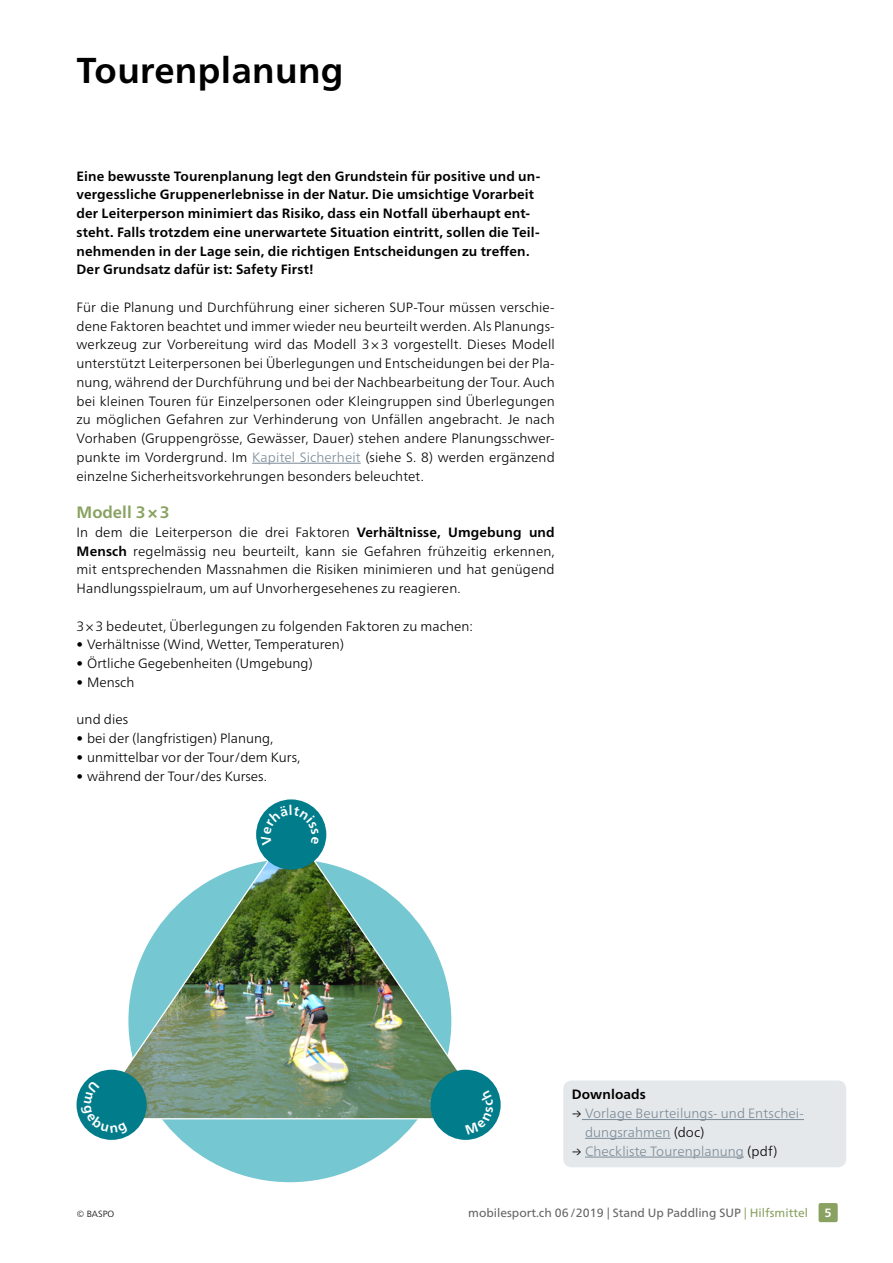
<style>
.page{position:relative;width:893px;height:1263px;background:#fff}
.page>*{position:absolute;margin:0;border:0;box-sizing:border-box;transform-origin:0 0}
.H1_Haupttitel_24pt{font:700 36px "Frutiger Neue LT Pro";letter-spacing:.01em;color:#000}
.H2_Titel_grün_11pt{font:700 16.5px "Frutiger Neue LT Pro";color:#89a261}
.P_Gundtext_d{font:300 13.5px/18.8px "Frutiger Neue LT Pro";color:#000;text-align:justify}
.P_Lead{font:700 13.5px/18.8px "Frutiger Neue LT Pro";letter-spacing:.01em;color:#000}
.Kasten_mit_Absatz{font:300 13.5px/18.8px "Frutiger Neue LT Pro";letter-spacing:.005em;color:#7b8b98}
.Kasten_mit_Absatz-2{font:700 13.5px "Frutiger Neue LT Pro";letter-spacing:.01em;color:#000}
.t1{font:12px "Frutiger Neue LT Pro";color:#666}
.t2{font:700 12px "Frutiger Neue LT Pro";color:#fff}
.t3{font:300 9px "Frutiger Neue LT Pro";color:#000}
.s1{color:#7b8b98}
.s2{font-weight:700}
.s3{color:#000}
.s4{color:#89a261}
</style>
<div class="page">
<div style="left:819px;top:1203px;width:19px;height:19px;background:#89a261;border-radius:2px"></div>
<hr style="left:252px;top:463px;width:109px;height:1px;background:#7b8b98">
<div style="left:563px;top:1080px;width:283px;height:87px;background:#e5e8ea;border-radius:9px"></div>
<hr style="left:582px;top:1119px;width:222px;height:1px;background:#7b8b98">
<hr style="left:585px;top:1138px;width:86px;height:1px;background:#7b8b98">
<hr style="left:585px;top:1157px;width:159px;height:1px;background:#7b8b98">
<div style="left:128px;top:859px;width:323px;height:323px;background:#75c8d1;border-radius:50%"></div>
<img style="left:89px;top:825px;width:399px;height:295px">
<div style="left:256px;top:799px;width:70px;height:71px;background:#007c8b;border-radius:50%"></div>
<div style="left:77px;top:1070px;width:70px;height:70px;background:#007c8b;border-radius:50%"></div>
<div style="left:430px;top:1070px;width:71px;height:70px;background:#007c8b;border-radius:50%"></div>
<svg style="left:261px;top:805px;width:58px;height:12px"></svg>
<svg style="left:81px;top:1081px;width:11px;height:53px"></svg>
<p class="H1_Haupttitel_24pt" style="left:77px;top:49px;width:269px">Tourenplanung</p>
<p class="P_Lead" style="left:77px;top:166px;width:465px">Eine bewusste Tourenplanung legt den Grundstein für positive und un&shy;vergessliche Gruppenerlebnisse in der Natur. Die umsichtige Vorarbeit der Leiterperson minimiert das Risiko, dass ein Notfall überhaupt ent&shy;steht. Falls trotzdem eine unerwartete Situation eintritt, sollen die Teil&shy;nehmenden in der Lage sein, die richtigen Entscheidungen zu treffen.<br>Der Grundsatz dafür ist: Safety First!</p>
<p class="P_Gundtext_d" style="left:77px;top:298px;width:480px">Für die Planung und Durchführung einer sicheren SUP-Tour müssen verschie&shy;dene Faktoren beachtet und immer wieder neu beurteilt werden. Als Planungs&shy;werkzeug zur Vorbereitung wird das Modell 3×3 vorgestellt. Dieses Modell unterstützt Leiterpersonen bei Überlegungen und Entscheidungen bei der Pla&shy;nung, während der Durchführung und bei der Nachbearbeitung der Tour. Auch bei kleinen Touren für Einzelpersonen oder Kleingruppen sind Überlegungen zu möglichen Gefahren zur Verhinderung von Unfällen angebracht. Je nach Vorhaben (Gruppengrösse, Gewässer, Dauer) stehen andere Planungsschwer&shy;punkte im Vordergrund. Im <span class="s1">Kapitel Sicherheit</span> (siehe S. 8) werden ergänzend einzelne Sicherheitsvorkehrungen besonders beleuchtet.</p>
<h2 class="H2_Titel_grün_11pt" style="left:77px;top:503px;width:94px">Modell 3×3</h2>
<p class="P_Gundtext_d" style="left:77px;top:523px;width:480px">In dem die Leiterperson die drei Faktoren <span class="s2">Verhältnisse, Umgebung und Mensch</span> regelmässig neu beurteilt, kann sie Gefahren frühzeitig erkennen, mit entsprechenden Massnahmen die Risiken minimieren und hat genügend Handlungsspielraum, um auf Unvorhergesehenes zu reagieren.</p>
<p class="P_Gundtext_d" style="left:77px;top:616px;width:398px">3×3 bedeutet, Überlegungen zu folgenden Faktoren zu machen:</p>
<p class="P_Gundtext_d" style="left:77px;top:635px;width:269px">• Verhältnisse (Wind, Wetter, Temperaturen)</p>
<p class="P_Gundtext_d" style="left:77px;top:654px;width:238px">• Örtliche Gegebenheiten (Umgebung)</p>
<p class="P_Gundtext_d" style="left:77px;top:673px;width:59px">• Mensch</p>
<p class="P_Gundtext_d" style="left:77px;top:710px;width:53px">und dies</p>
<p class="P_Gundtext_d" style="left:77px;top:729px;width:198px">• bei der (langfristigen) Planung,</p>
<p class="P_Gundtext_d" style="left:77px;top:748px;width:225px">• unmittelbar vor der Tour/dem Kurs,</p>
<p class="P_Gundtext_d" style="left:77px;top:766px;width:192px">• während der Tour/des Kurses.</p>
<p class="Kasten_mit_Absatz-2" style="left:572px;top:1087px;width:76px">Downloads</p>
<p class="Kasten_mit_Absatz" style="left:585px;top:1104px;width:221px;text-indent:-13px"><span class="s3">→</span> Vorlage Beurteilungs- und Entschei&shy;dungsrahmen <span class="s3">(doc)</span></p>
<p class="Kasten_mit_Absatz" style="left:572px;top:1141px;width:207px"><span class="s3">→</span> Checkliste Tourenplanung <span class="s3">(pdf)</span></p>
<p class="t3" style="left:77px;top:1208px;width:39px">© BASPO</p>
<p class="t1" style="left:468px;top:1205px;width:341px">mobilesport.ch 06/2019 | Stand Up Paddling SUP <span class="s4">| Hilfsmittel</span></p>
<p class="t2" style="left:824px;top:1206px;width:9px">5</p>
</div>
